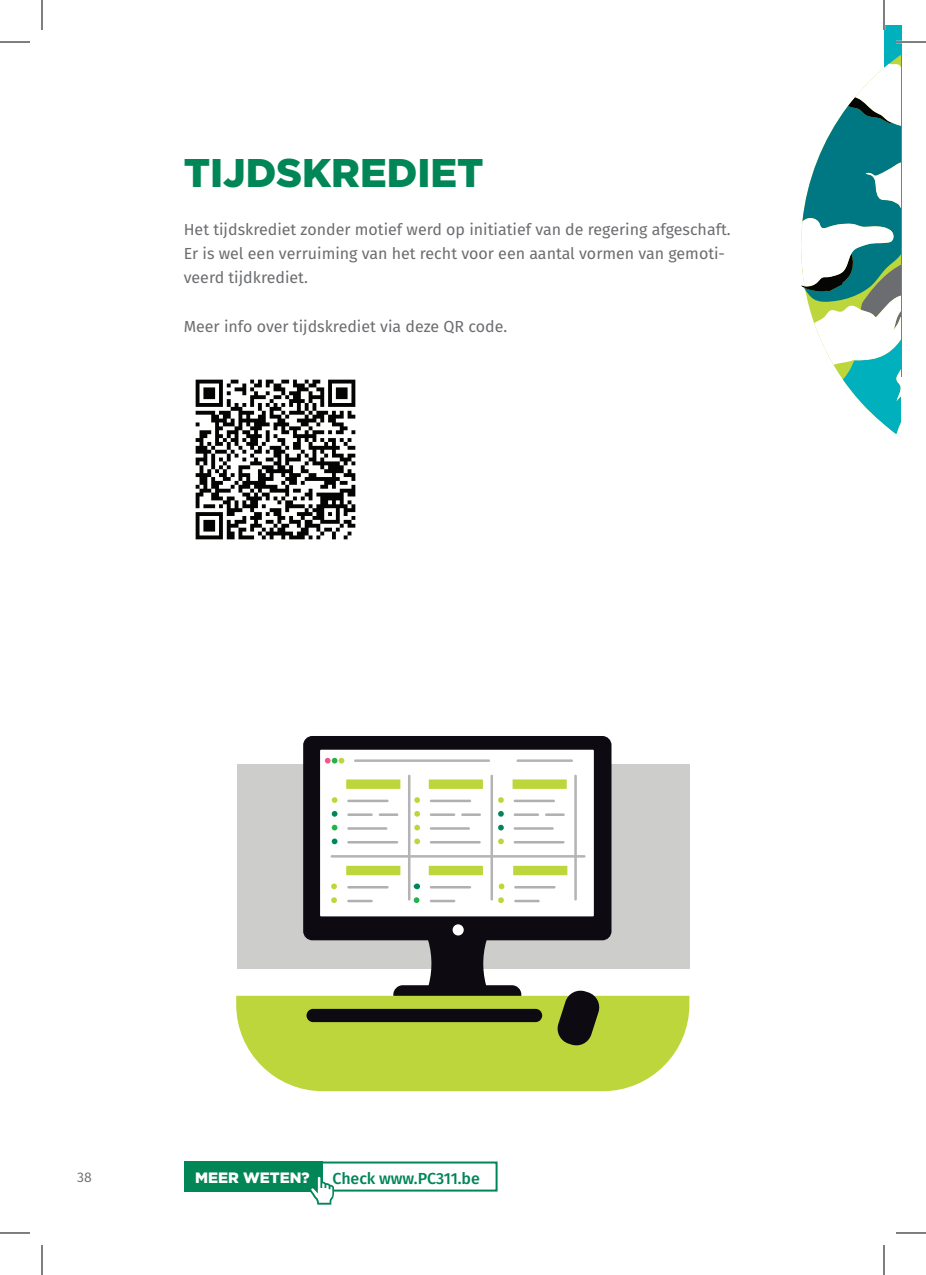
<style>
.page{position:relative;width:926px;height:1275px;background:#fff}
.page>*{position:absolute;margin:0;border:0;box-sizing:border-box;transform-origin:0 0}
.t1{font:900 40px "Gotham";color:#008657}
.t2{font:16px/24px "Fira Sans";color:#6c6d70}
.t3{font:500 16px "Fira Sans";letter-spacing:-.005em;color:#008657}
.t4{font:900 15px "Gotham";color:#fff}
.t5{font:14px "Fira Sans";color:#6c6d70}
</style>
<div class="page">
<img style="left:195px;top:379px;width:161px;height:161px">
<div style="left:238px;top:764px;width:452px;height:205px;background:#cdcdcc"></div>
<div style="left:303px;top:736px;width:308px;height:204px;background:#0d0b11;border-radius:9px"></div>
<div style="left:320px;top:749px;width:274px;height:167px;background:#fff"></div>
<div style="left:453px;top:924px;width:11px;height:11px;background:#fff;border-radius:50%"></div>
<svg style="left:325px;top:758px;width:19px;height:5px"></svg>
<hr style="left:516px;top:759px;width:57px;height:3px;background:#b6b3b6">
<hr style="left:354px;top:759px;width:136px;height:3px;background:#b6b3b6">
<svg style="left:331px;top:774px;width:254px;height:129px"></svg>
<svg style="left:236px;top:934px;width:453px;height:157px"></svg>
<div style="left:306px;top:1009px;width:236px;height:13px;background:#0d0b11;border-radius:7px"></div>
<div style="left:319px;top:1161px;width:179px;height:30px;border:2px solid #008657"></div>
<div style="left:184px;top:1161px;width:138px;height:30px;background:#008657"></div>
<svg style="left:309px;top:1175px;width:25px;height:29px"></svg>
<div style="left:884px;top:25px;width:17px;height:351px;background:#00b0bc"></div>
<svg style="left:801px;top:64px;width:100px;height:374px"></svg>
<hr style="left:896px;top:41px;width:30px;height:2px;background:#fff">
<hr style="left:0;top:42px;width:30px;height:1px;background:#000">
<hr style="left:896px;top:42px;width:30px;height:1px;background:#000">
<hr style="left:0;top:1232px;width:30px;height:1px;background:#000">
<hr style="left:896px;top:1232px;width:30px;height:1px;background:#000">
<hr style="left:42px;top:0;width:1px;height:30px;background:#000">
<hr style="left:42px;top:1245px;width:1px;height:30px;background:#000">
<hr style="left:884px;top:0;width:1px;height:30px;background:#000">
<hr style="left:884px;top:1245px;width:1px;height:30px;background:#000">
<h1 class="t1" style="left:184px;top:146px;width:301px">TIJDSKREDIET</h1>
<p class="t2" style="left:184px;top:217px;width:548px">Het tijdskrediet zonder motief werd op initiatief van de regering afgeschaft.<br>Er is wel een verruiming van het recht voor een aantal vormen van gemoti&shy;veerd tijdkrediet.</p>
<p class="t2" style="left:184px;top:313px;width:325px">Meer info over tijdskrediet via deze QR code.</p>
<p class="t5" style="left:77px;top:1166px;width:16px">38</p>
<p class="t4" style="left:195px;top:1166px;width:116px">MEER WETEN?</p>
<p class="t3" style="left:333px;top:1165px;width:149px">Check www.PC311.be</p>
</div>
